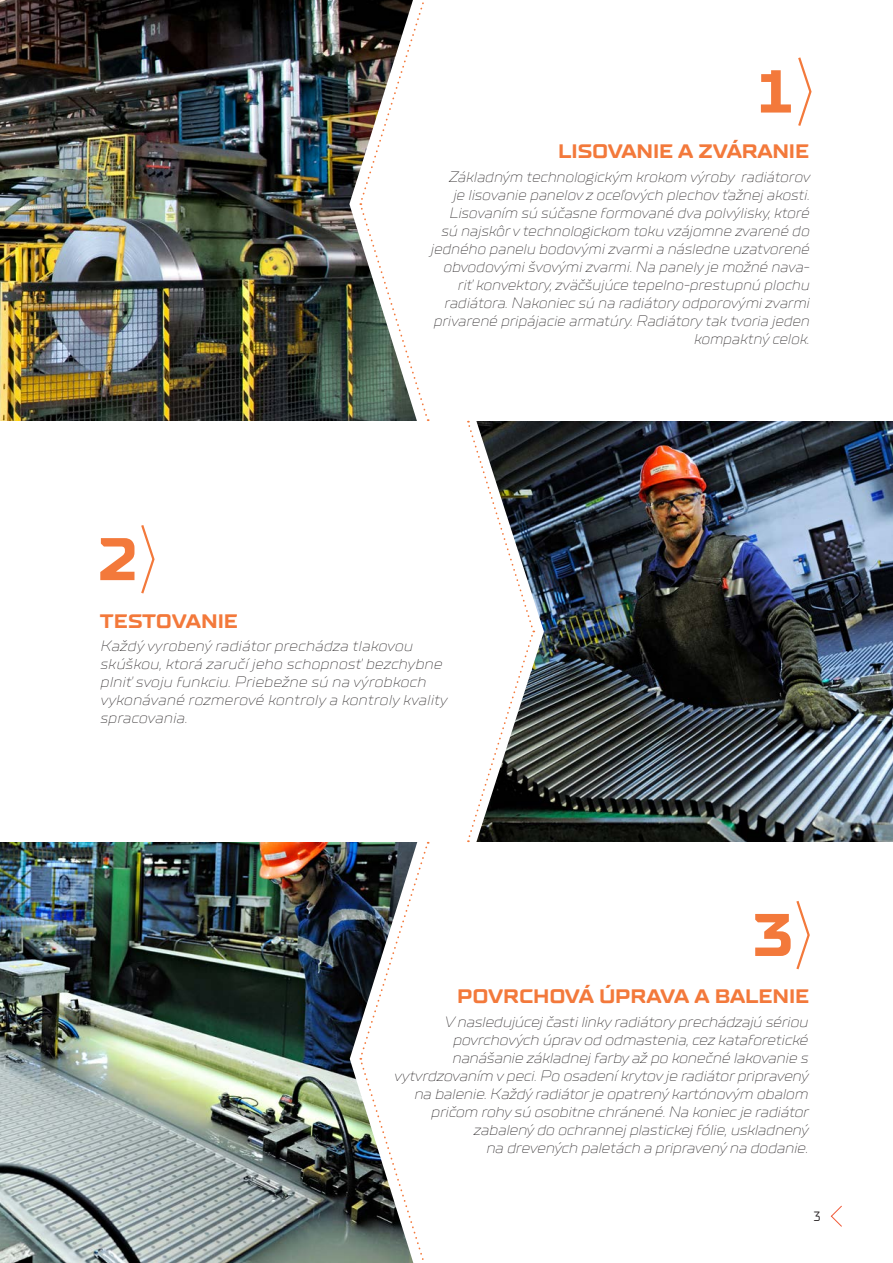
<style>
.page{position:relative;width:893px;height:1263px;background:#fff}
.page>*{position:absolute;margin:0;border:0;box-sizing:border-box;transform-origin:0 0}
.t1{font:700 60px "TT Supermolot Neue Expanded";color:#f3793b}
.t2{font:700 19.5px "TT Supermolot Neue Expanded";letter-spacing:-.01em;color:#f3793b}
.t3{font:300 expanded 15px/18px "TT Supermolot Neue Expanded";letter-spacing:-.01em;color:#231f20;text-align:right}
.t4{font:13.5px "TT Supermolot Neue";color:#231f20}
</style>
<div class="page">
<img style="left:0;top:842px;width:350px;height:421px">
<img style="left:0;top:0;width:349px;height:421px">
<img style="left:544px;top:421px;width:349px;height:421px">
<svg style="left:349px;top:0;width:120px;height:421px"></svg>
<svg style="left:350px;top:842px;width:119px;height:421px"></svg>
<svg style="left:428px;top:421px;width:116px;height:421px"></svg>
<svg style="left:798px;top:57px;width:14px;height:69px"></svg>
<svg style="left:141px;top:525px;width:14px;height:69px"></svg>
<svg style="left:796px;top:901px;width:14px;height:69px"></svg>
<svg style="left:359px;top:0;width:70px;height:421px"></svg>
<svg style="left:466px;top:421px;width:69px;height:421px"></svg>
<svg style="left:359px;top:842px;width:70px;height:421px"></svg>
<svg style="left:830px;top:1205px;width:12px;height:22px"></svg>
<h1 class="t1" style="left:757px;top:56px;width:37px">1</h1>
<h1 class="t1" style="left:98px;top:523px;width:42px">2</h1>
<h2 class="t2" style="left:558px;top:140px;width:252px">LISOVANIE A ZVÁRANIE</h2>
<p class="t3" style="left:430px;top:168px;width:381px">Základným technologickým krokom výroby radiátorov<br>je lisovanie panelov z oceľových plechov ťažnej akosti.<br>Lisovaním sú súčasne formované dva polvýlisky, ktoré sú najskôr v technologickom toku vzájomne zvarené do jedného panelu bodovými zvarmi a následne uzatvorené obvodovými švovými zvarmi. Na panely je možné nava&shy;riť konvektory, zväčšujúce tepelno-prestupnú plochu radiátora. Nakoniec sú na radiátory odporovými zvarmi privarené pripájacie armatúry. Radiátory tak tvoria jeden kompaktný celok.</p>
<h2 class="t2" style="left:100px;top:610px;width:140px">TESTOVANIE</h2>
<p class="t3" style="left:100px;top:637px;width:349px;text-align:left">Každý vyrobený radiátor prechádza tlakovou skúškou, ktorá zaručí jeho schopnosť bezchybne plniť svoju funkciu. Priebežne sú na výrobkoch vykonávané rozmerové kontroly a kontroly kvality spracovania.</p>
<h1 class="t1" style="left:753px;top:899px;width:42px">3</h1>
<h2 class="t2" style="left:457px;top:984px;width:353px">POVRCHOVÁ ÚPRAVA A BALENIE</h2>
<p class="t3" style="left:394px;top:1013px;width:416px">V nasledujúcej časti linky radiátory prechádzajú sériou povrchových úprav od odmastenia, cez kataforetické nanášanie základnej farby až po konečné lakovanie s vytvrdzovaním v peci. Po osadení krytov je radiátor pripravený na balenie. Každý radiátor je opatrený kartónovým obalom pričom rohy sú osobitne chránené. Na koniec je radiátor zabalený do ochrannej plastickej fólie, uskladnený<br>na drevených paletách a pripravený na dodanie.</p>
<p class="t4" style="left:814px;top:1208px;width:8px">3</p>
</div>
